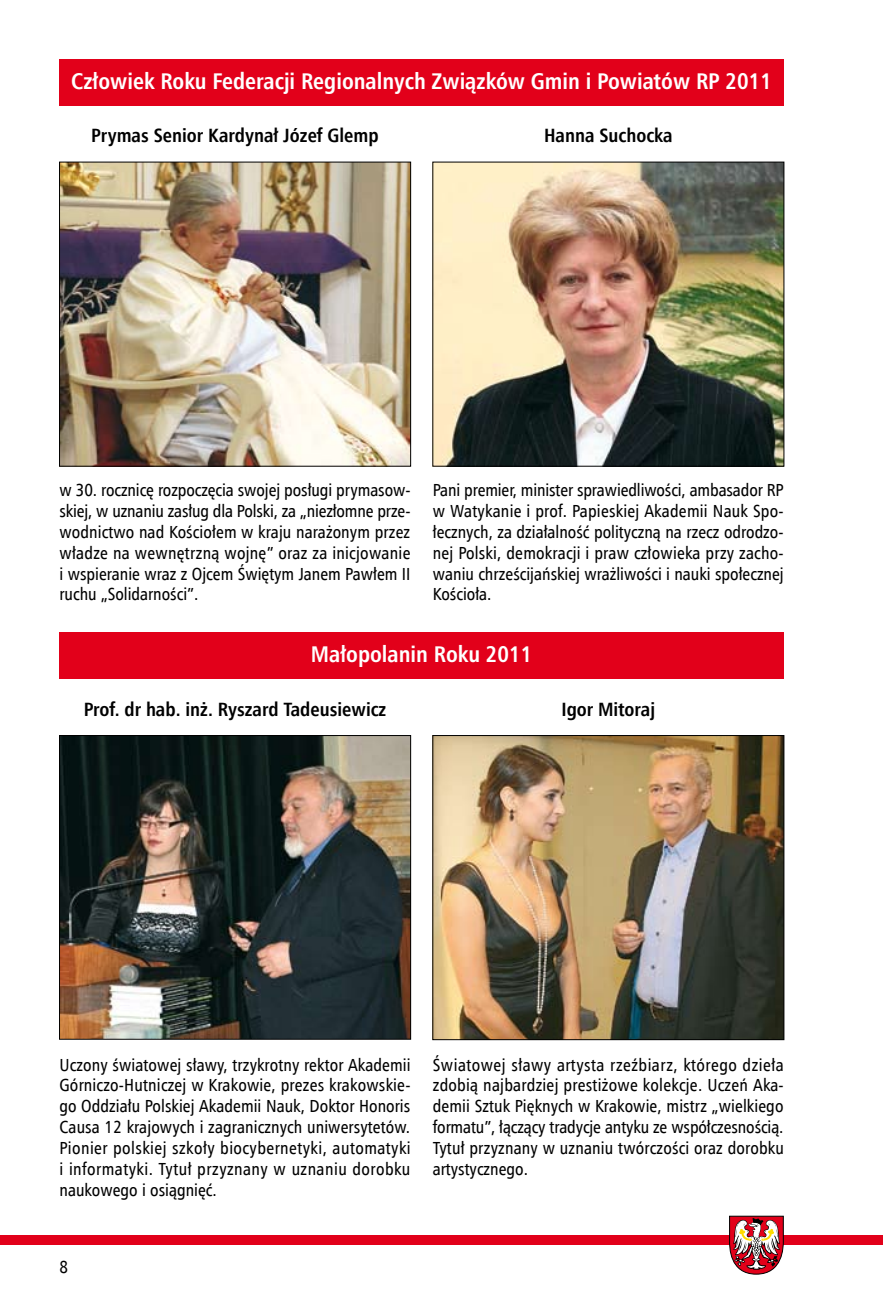
<style>
.page{position:relative;width:883px;height:1290px;background:#fff}
.page>*{position:absolute;margin:0;border:0;box-sizing:border-box;transform-origin:0 0}
.t1{font:700 22.75px "Humnst 777 Cn EU";color:#fff}
.t2{font:700 19.25px "Humnst 777 Cn EU";color:#000}
.t3{font:17.5px/20.8px "Humnst 777 Cn EU";color:#000;text-align:justify}
</style>
<div class="page">
<div style="left:0;top:1235px;width:883px;height:10px;background:#e2001a"></div>
<div style="left:60px;top:60px;width:724px;height:46px;background:#e2001a"></div>
<div style="left:60px;top:632px;width:724px;height:47px;background:#e2001a"></div>
<img style="left:61px;top:164px;width:348px;height:301px">
<div style="left:59px;top:162px;width:352px;height:305px;border:1px solid #000"></div>
<img style="left:434px;top:164px;width:348px;height:301px">
<div style="left:432px;top:162px;width:352px;height:305px;border:1px solid #000"></div>
<img style="left:434px;top:737px;width:348px;height:301px">
<div style="left:432px;top:735px;width:352px;height:305px;border:1px solid #000"></div>
<img style="left:61px;top:737px;width:348px;height:301px">
<div style="left:59px;top:735px;width:352px;height:305px;border:1px solid #000"></div>
<svg style="left:729px;top:1215px;width:55px;height:60px"></svg>
<h1 class="t1" style="left:71px;top:66px;width:702px">Człowiek Roku Federacji Regionalnych Związków Gmin i Powiatów RP 2011</h1>
<p class="t2" style="left:544px;top:123px;width:130px">Hanna Suchocka</p>
<p class="t2" style="left:91px;top:123px;width:289px">Prymas Senior Kardynał Józef Glemp</p>
<p class="t3" style="left:60px;top:480px;width:352px">w 30. rocznicę rozpoczęcia swojej posługi prymasow&shy;skiej, w uznaniu zasług dla Polski, za „niezłomne prze&shy;wodnictwo nad Kościołem w kraju narażonym przez władze na wewnętrzną wojnę” oraz za inicjowanie i wspieranie wraz z Ojcem Świętym Janem Pawłem II ruchu „Solidarności”.</p>
<p class="t3" style="left:433px;top:480px;width:352px">Pani premier, minister sprawiedliwości, ambasador RP w Watykanie i prof. Papieskiej Akademii Nauk Spo&shy;łecznych, za działalność polityczną na rzecz odrodzo&shy;nej Polski, demokracji i praw człowieka przy zacho&shy;waniu chrześcijańskiej wrażliwości i nauki społecznej Kościoła.</p>
<h1 class="t1" style="left:311px;top:639px;width:223px">Małopolanin Roku 2011</h1>
<p class="t2" style="left:84px;top:698px;width:304px">Prof. dr hab. inż. Ryszard Tadeusiewicz</p>
<p class="t2" style="left:561px;top:698px;width:95px">Igor Mitoraj</p>
<p class="t3" style="left:60px;top:1054px;width:353px">Uczony światowej sławy, trzykrotny rektor Akademii Górniczo-Hutniczej w Krakowie, prezes krakowskie&shy;go Oddziału Polskiej Akademii Nauk, Doktor Honoris Causa 12 krajowych i zagranicznych uniwersytetów.<br>Pionier polskiej szkoły biocybernetyki, automatyki i informatyki. Tytuł przyznany w uznaniu dorobku naukowego i osiągnięć.</p>
<p class="t3" style="left:433px;top:1054px;width:353px">Światowej sławy artysta rzeźbiarz, którego dzieła zdobią najbardziej prestiżowe kolekcje. Uczeń Aka&shy;demii Sztuk Pięknych w Krakowie, mistrz „wielkiego formatu”, łączący tradycje antyku ze współczesnością.<br>Tytuł przyznany w uznaniu twórczości oraz dorobku artystycznego.</p>
</div>
